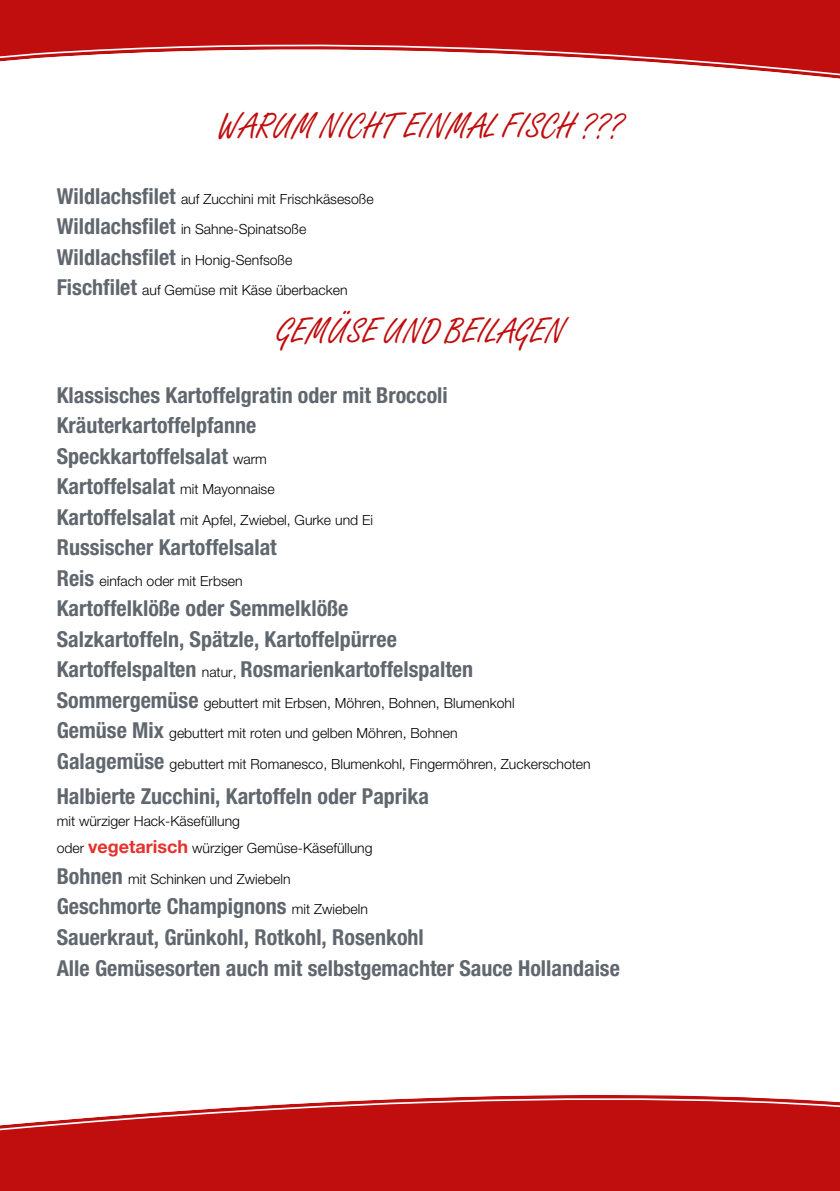
<style>
.page{position:relative;width:840px;height:1191px;background:#fff}
.page>*{position:absolute;margin:0;border:0;box-sizing:border-box;transform-origin:0 0}
.t1{font:36px "Freestyle Script Std";color:#c00d0e}
.t2{font:700 condensed 22px/30.6px "Helvetica Neue LT Std";color:#61676e}
.t3{font:300 14px/30.6px "Helvetica Neue LT Std";color:#000}
.s1{font-weight:700;font-stretch:condensed;font-size:22px;color:#61676e}
.s2{font-weight:300;font-stretch:normal;font-size:14px;color:#000}
.s3{font-weight:700;font-size:18px;color:#e6302b}
</style>
<div class="page">
<svg style="left:0;top:1095px;width:839px;height:96px;background:#c62627"></svg>
<svg style="left:0;top:0;width:839px;height:79px"></svg>
<h1 class="t1" style="left:218px;top:105px;width:405px">WARUM NICHT EINMAL FISCH ???</h1>
<p class="t3" style="left:57px;top:183px;width:318px"><span class="s1">Wildlachsfilet</span> auf Zucchini mit Frischkäsesoße <span class="s1">Wildlachsfilet</span> in Sahne-Spinatsoße <span class="s1">Wildlachsfilet</span> in Honig-Senfsoße <span class="s1">Fischfilet</span> auf Gemüse mit Käse überbacken</p>
<h1 class="t1" style="left:276px;top:310px;width:289px">GEMÜSE UND BEILAGEN</h1>
<h2 class="t2" style="left:57px;top:379px;width:392px">Klassisches Kartoffelgratin oder mit Broccoli Kräuterkartoffelpfanne<br>Speckkartoffelsalat <span class="s2">warm<br></span>Kartoffelsalat <span class="s2">mit Mayonnaise</span></h2>
<p class="t3" style="left:57px;top:504px;width:317px"><span class="s1">Kartoffelsalat</span> mit Apfel, Zwiebel, Gurke und Ei</p>
<h2 class="t2" style="left:57px;top:532px;width:221px">Russischer Kartoffelsalat</h2>
<p class="t3" style="left:57px;top:565px;width:187px"><span class="s1">Reis</span> einfach oder mit Erbsen</p>
<h2 class="t2" style="left:57px;top:593px;width:417px">Kartoffelklöße oder Semmelklöße<br>Salzkartoffeln, Spätzle, Kartoffelpürree<br>Kartoffelspalten <span class="s2">natur,</span> Rosmarienkartoffelspalten</h2>
<p class="t3" style="left:57px;top:687px;width:535px"><span class="s1">Sommergemüse</span> gebuttert mit Erbsen, Möhren, Bohnen, Blumenkohl<br><span class="s1">Gemüse Mix</span> gebuttert mit roten und gelben Möhren, Bohnen<br><span class="s1">Galagemüse</span> gebuttert mit Romanesco, Blumenkohl, Fingermöhren, Zuckerschoten</p>
<h2 class="t2" style="left:57px;top:780px;width:374px">Halbierte Zucchini, Kartoffeln oder Paprika</h2>
<p class="t3" style="left:57px;top:806px;width:317px;line-height:27.6px">mit würziger Hack-Käsefüllung<br>oder <span class="s3">vegetarisch</span> würziger Gemüse-Käsefüllung</p>
<p class="t3" style="left:57px;top:863px;width:235px"><span class="s1">Bohnen</span> mit Schinken und Zwiebeln</p>
<h2 class="t2" style="left:57px;top:891px;width:564px">Geschmorte Champignons <span class="s2">mit Zwiebeln<br></span>Sauerkraut, Grünkohl, Rotkohl, Rosenkohl<br>Alle Gemüsesorten auch mit selbstgemachter Sauce Hollandaise</h2>
</div>
